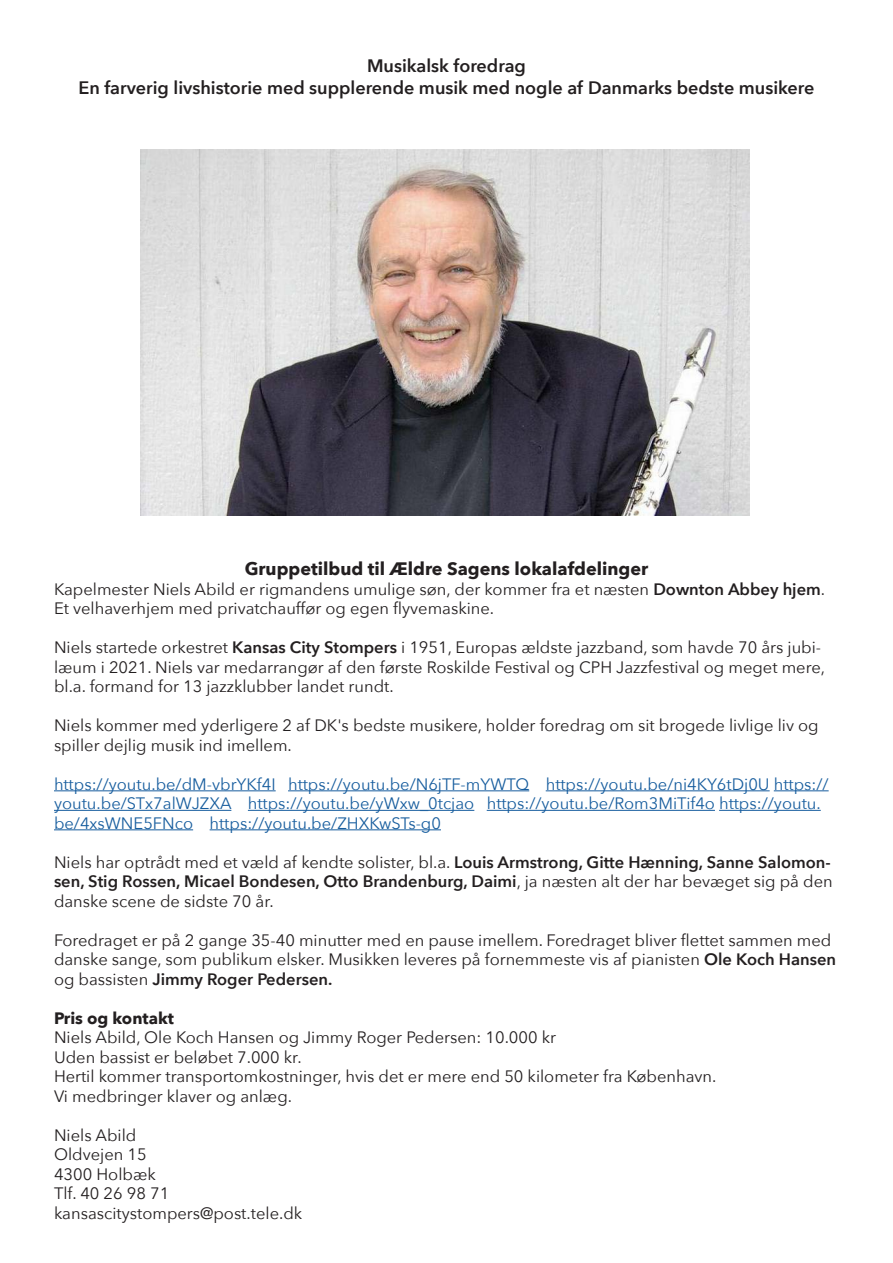
<style>
.page{position:relative;width:893px;height:1263px;background:#fff}
.page>*{position:absolute;margin:0;border:0;box-sizing:border-box;transform-origin:0 0}
.t1{font:600 18px "Avenir Next";color:#231f20}
.t2{font:700 18px "Avenir Next";color:#231f20}
.t3{font:16.5px/19.5px "Avenir Next";color:#231f20}
.t4{font:16.5px/19.5px "Avenir Next";color:#175d9e}
.t5{font:700 16.5px "Avenir Next";color:#231f20}
.s1{font-weight:600}
</style>
<div class="page">
<hr style="left:54px;top:790px;width:222px;height:1px;background:#175d9e">
<hr style="left:288px;top:790px;width:241px;height:1px;background:#175d9e">
<hr style="left:546px;top:790px;width:224px;height:1px;background:#175d9e">
<hr style="left:774px;top:790px;width:55px;height:1px;background:#175d9e">
<hr style="left:54px;top:810px;width:177px;height:1px;background:#175d9e">
<hr style="left:248px;top:810px;width:226px;height:1px;background:#175d9e">
<hr style="left:487px;top:810px;width:228px;height:1px;background:#175d9e">
<hr style="left:719px;top:810px;width:102px;height:1px;background:#175d9e">
<hr style="left:54px;top:829px;width:139px;height:1px;background:#175d9e">
<hr style="left:210px;top:829px;width:231px;height:1px;background:#175d9e">
<img style="left:140px;top:150px;width:609px;height:365px">
<p class="t1" style="left:367px;top:51px;width:160px">Musikalsk foredrag</p>
<p class="t1" style="left:78px;top:72px;width:738px">En farverig livshistorie med supplerende musik med nogle af Danmarks bedste musikere</p>
<p class="t2" style="left:245px;top:553px;width:405px">Gruppetilbud til Ældre Sagens lokalafdelinger</p>
<p class="t3" style="left:54px;top:578px;width:773px">Kapelmester Niels Abild er rigmandens umulige søn, der kommer fra et næsten <span class="s1">Downton Abbey hjem</span>.<br>Et velhaverhjem med privatchauffør og egen flyvemaskine.</p>
<p class="t3" style="left:54px;top:637px;width:773px">Niels startede orkestret <span class="s1">Kansas City Stompers</span> i 1951, Europas ældste jazzband, som havde 70 års jubi&shy;læum i 2021. Niels var medarrangør af den første Roskilde Festival og CPH Jazzfestival og meget mere, bl.a. formand for 13 jazzklubber landet rundt.</p>
<p class="t3" style="left:54px;top:715px;width:766px">Niels kommer med yderligere 2 af DK's bedste musikere, holder foredrag om sit brogede livlige liv og spiller dejlig musik ind imellem.</p>
<p class="t4" style="left:54px;top:773px;width:776px">https://youtu.be/dM-vbrYKf4I https://youtu.be/N6jTF-mYWTQ https://youtu.be/ni4KY6tDj0U https:// youtu.be/STx7alWJZXA https://youtu.be/yWxw_0tcjao https://youtu.be/Rom3MiTif4o https://youtu. be/4xsWNE5FNco https://youtu.be/ZHXKwSTs-g0</p>
<p class="t3" style="left:54px;top:851px;width:780px;text-align:justify">Niels har optrådt med et væld af kendte solister, bl.a. <span class="s1">Louis Armstrong, Gitte Hænning, Sanne Salomon&shy;sen, Stig Rossen, Micael Bondesen, Otto Brandenburg, Daimi</span>, ja næsten alt der har bevæget sig på den danske scene de sidste 70 år.</p>
<p class="t3" style="left:54px;top:929px;width:784px">Foredraget er på 2 gange 35-40 minutter med en pause imellem. Foredraget bliver flettet sammen med danske sange, som publikum elsker. Musikken leveres på fornemmeste vis af pianisten <span class="s1">Ole Koch Hansen </span>og bassisten <span class="s1">Jimmy Roger Pedersen.</span></p>
<p class="t5" style="left:54px;top:1003px;width:122px">Pris og kontakt</p>
<p class="t3" style="left:54px;top:1027px;width:504px">Niels Abild, Ole Koch Hansen og Jimmy Roger Pedersen: 10.000 kr</p>
<p class="t3" style="left:54px;top:1046px;width:249px">Uden bassist er beløbet 7.000 kr.</p>
<p class="t3" style="left:54px;top:1066px;width:664px">Hertil kommer transportomkostninger, hvis det er mere end 50 kilometer fra København.</p>
<p class="t3" style="left:54px;top:1085px;width:240px">Vi medbringer klaver og anlæg.</p>
<p class="t3" style="left:54px;top:1124px;width:84px">Niels Abild</p>
<p class="t3" style="left:54px;top:1144px;width:94px">Oldvejen 15</p>
<p class="t3" style="left:54px;top:1163px;width:103px">4300 Holbæk</p>
<p class="t3" style="left:54px;top:1183px;width:117px">Tlf. 40 26 98 71</p>
<p class="t3" style="left:54px;top:1202px;width:250px">kansascitystompers@post.tele.dk</p>
</div>
